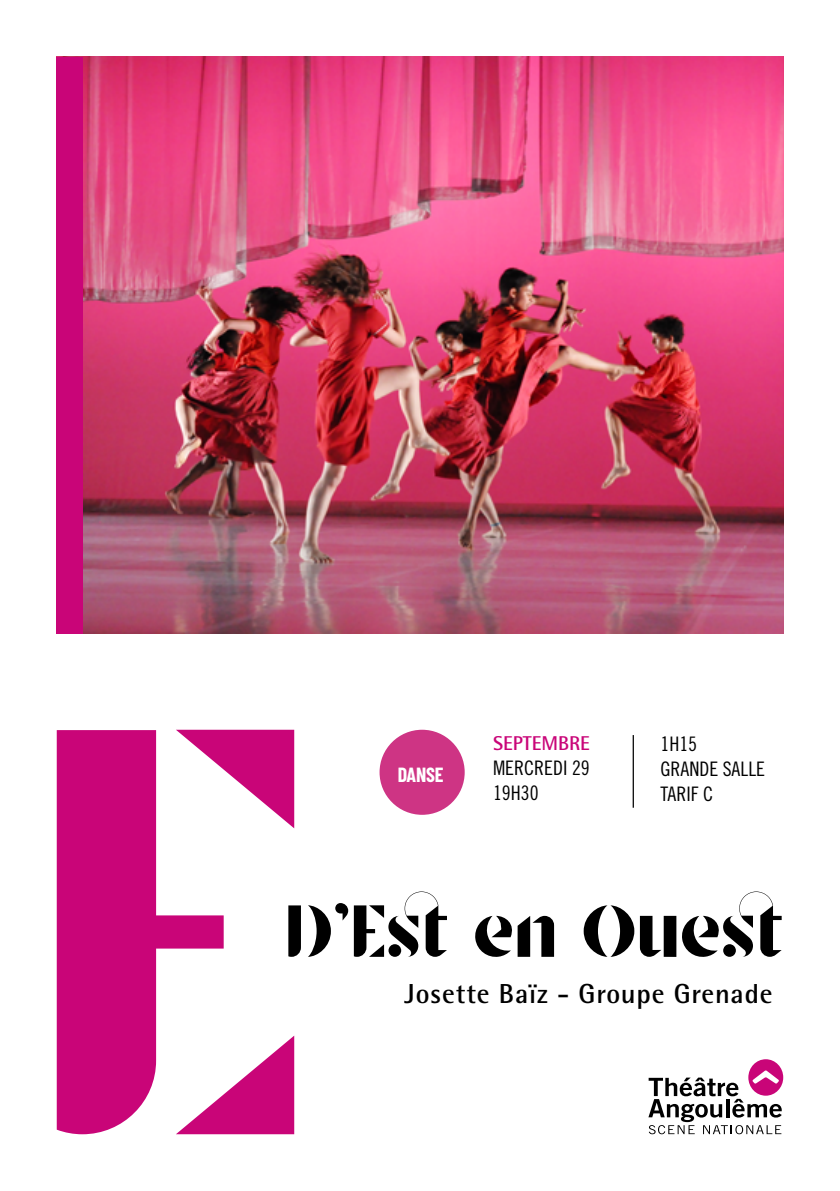
<style>
.page{position:relative;width:840px;height:1191px;background:#fff}
.page>*{position:absolute;margin:0;border:0;box-sizing:border-box;transform-origin:0 0}
.t1{font:85.6px "Stanley";letter-spacing:-.02em;color:#000}
.t2{font:700 27.6px "Rotis Semi Sans";letter-spacing:.03em;color:#000}
.t3{font:20px/25px "Trade Gothic Cond Eighteen";color:#000}
.t4{font:700 20px "Rotis Semi Sans";color:#c90578}
.t5{font:700 20px "Barlow Condensed";letter-spacing:-.01em;color:#fff}
</style>
<div class="page">
<svg style="left:648px;top:1059px;width:134px;height:75px"></svg>
<hr style="left:632px;top:735px;width:1px;height:72px;background:#000">
<div style="left:379px;top:729px;width:85px;height:86px;background:#ce3484;border-radius:50%"></div>
<img style="left:83px;top:57px;width:699px;height:576px">
<svg style="left:57px;top:729px;width:237px;height:405px;fill:#c90578"></svg>
<div style="left:57px;top:57px;width:26px;height:576px;background:#c90578"></div>
<p class="t5" style="left:397px;top:761px;width:47px">DANSE</p>
<p class="t4" style="left:493px;top:731px;width:98px">SEPTEMBRE</p>
<p class="t3" style="left:493px;top:755px;width:98px">MERCREDI 29<br>19H30</p>
<p class="t3" style="left:660px;top:731px;width:106px">1H15<br>GRANDE SALLE<br>TARIF C</p>
<h1 class="t1" style="left:285px;top:887px;width:500px">D’Est en Ouest</h1>
<h2 class="t2" style="left:404px;top:977px;width:369px">Josette Baïz - Groupe Grenade</h2>
</div>
